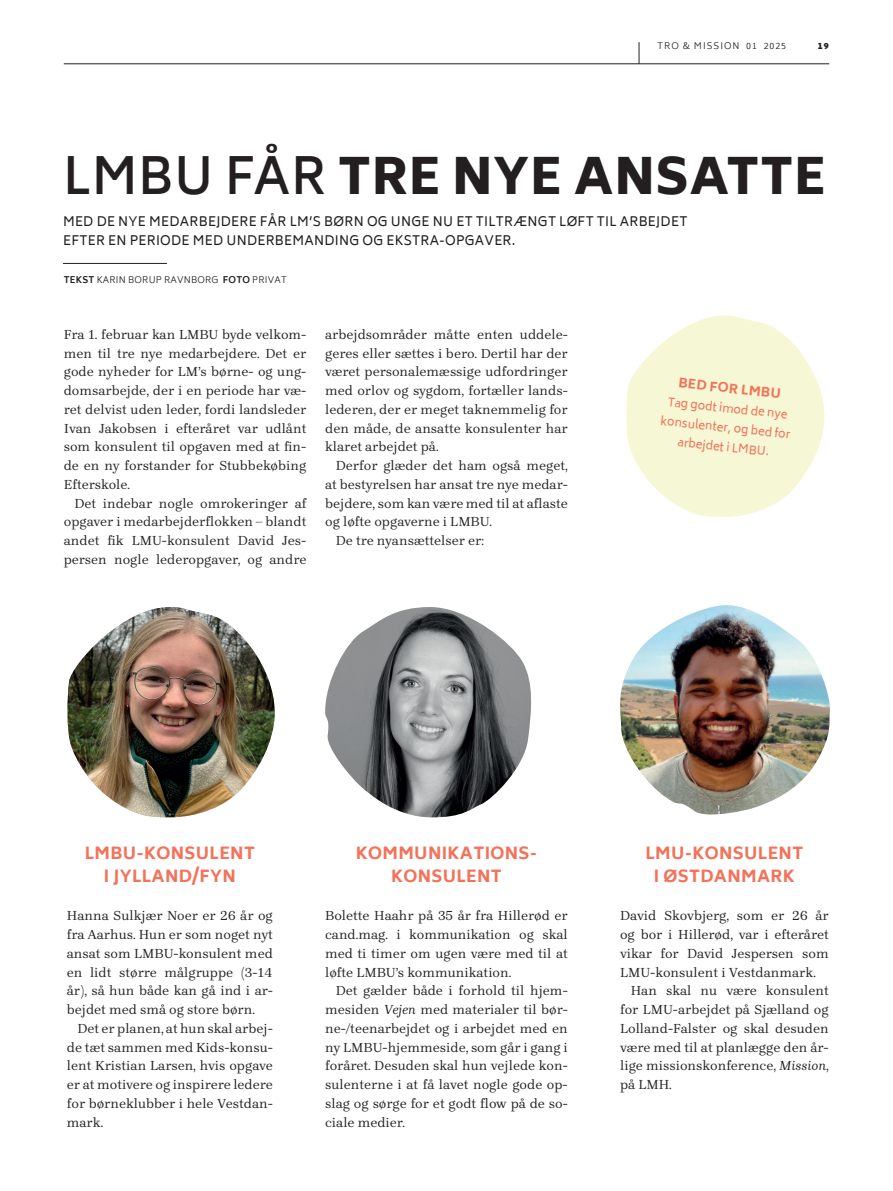
<style>
.page{position:relative;width:893px;height:1191px;background:#fff}
.page>*{position:absolute;margin:0;border:0;box-sizing:border-box;transform-origin:0 0}
.t1{font:900 49.5px "Biryani";letter-spacing:.01em;color:#231f20}
.t2{font:800 16.5px/22.5px "Biryani";letter-spacing:.02em;color:#f37259;text-align:center}
.t3{font:13.5px/18.8px "Brygada 1918";color:#231f20;text-align:justify}
.t4{font:12.75px/18.8px "Biryani";letter-spacing:.02em;color:#231f20}
.t5{font:800 12.75px "Biryani";color:#f37259}
.t6{font:11.4px/19.5px "Biryani";color:#f37259;text-align:center}
.t7{font:300 9px "Biryani";letter-spacing:.02em;color:#231f20}
.t8{font:300 9px "Biryani";letter-spacing:.11em;color:#231f20}
.t9{font:900 9px "Biryani";color:#231f20}
.s1{font-weight:600}
.s2{font-weight:700}
.s3{font-style:italic}
</style>
<div class="page">
<hr style="left:63px;top:263px;width:104px;height:1px;background:#231f20">
<img style="left:325px;top:607px;width:207px;height:211px">
<img style="left:67px;top:607px;width:208px;height:210px">
<img style="left:620px;top:605px;width:210px;height:210px">
<svg style="left:626px;top:315px;width:198px;height:202px"></svg>
<hr style="left:64px;top:64px;width:765px;height:1px;background:#231f20">
<svg style="left:639px;top:42px;width:1px;height:22px"></svg>
<p class="t8" style="left:658px;top:41px;width:130px">TRO &amp; MISSION 01 2025</p>
<p class="t9" style="left:818px;top:41px;width:12px">19</p>
<h1 class="t1" style="left:63px;top:148px;width:764px"><span class="s1">LMBU FÅR</span> TRE NYE ANSATTE</h1>
<p class="t4" style="left:63px;top:212px;width:626px">MED DE NYE MEDARBEJDERE FÅR LM’S BØRN OG UNGE NU ET TILTRÆNGT LØFT TIL ARBEJDET<br>EFTER EN PERIODE MED UNDERBEMANDING OG EKSTRA-OPGAVER.</p>
<p class="t7" style="left:64px;top:274px;width:224px"><span class="s2">TEKST</span> KARIN BORUP RAVNBORG <span class="s2">FOTO</span> PRIVAT</p>
<p class="t3" style="left:64px;top:325px;width:244px">Fra 1. februar kan LMBU byde velkom&shy;men til tre nye medarbejdere. Det er gode nyheder for LM’s børne- og ung&shy;domsarbejde, der i en periode har væ&shy;ret delvist uden leder, fordi landsleder Ivan Jakobsen i efteråret var udlånt som konsulent til opgaven med at fin&shy;de en ny forstander for Stubbekøbing Efterskole.</p>
<p class="t3" style="left:64px;top:494px;width:244px;text-indent:11px">Det indebar nogle omrokeringer af opgaver i medarbejderflokken – blandt andet fik LMU-konsulent David Jes&shy;persen nogle lederopgaver, og andre</p>
<p class="t3" style="left:325px;top:325px;width:244px">arbejdsområder måtte enten uddele&shy;geres eller sættes i bero. Dertil har der været personalemæssige udfordringer med orlov og sygdom, fortæller lands&shy;lederen, der er meget taknemmelig for den måde, de ansatte konsulenter har klaret arbejdet på.</p>
<p class="t3" style="left:336px;top:456px;width:233px">Derfor glæder det ham også meget,</p>
<p class="t3" style="left:325px;top:475px;width:244px">at bestyrelsen har ansat tre nye medar-</p>
<p class="t3" style="left:325px;top:494px;width:244px">bejdere, som kan være med til at aflaste</p>
<p class="t3" style="left:325px;top:513px;width:169px">og løfte opgaverne i LMBU.</p>
<p class="t3" style="left:336px;top:531px;width:150px">De tre nyansættelser er:</p>
<p class="t5" style="left:679px;top:375px;width:105px;rotate:6deg">BED FOR LMBU</p>
<p class="t6" style="left:664px;top:392px;width:132px;rotate:6deg">Tag godt imod de nye konsulenter, og bed for arbejdet i LMBU.</p>
<p class="t2" style="left:85px;top:842px;width:172px">LMBU-KONSULENT<br>I JYLLAND/FYN</p>
<p class="t3" style="left:67px;top:906px;width:208px">Hanna Sulkjær Noer er 26 år og fra Aarhus. Hun er som noget nyt ansat som LMBU-konsulent med en lidt større målgruppe (3-14 år), så hun både kan gå ind i ar&shy;bejdet med små og store børn.</p>
<p class="t3" style="left:67px;top:1019px;width:208px;text-indent:11px">Det er planen, at hun skal arbej&shy;de tæt sammen med Kids-konsu&shy;lent Kristian Larsen, hvis opgave er at motivere og inspirere ledere for børneklubber i hele Vestdan&shy;mark.</p>
<p class="t2" style="left:356px;top:842px;width:183px">KOMMUNIKATIONS-<br>KONSULENT</p>
<p class="t3" style="left:325px;top:906px;width:244px">Bolette Haahr på 35 år fra Hillerød er cand.mag. i kommunikation og skal med ti timer om ugen være med til at løfte LMBU’s kommunikation.</p>
<p class="t3" style="left:325px;top:981px;width:244px;text-indent:11px">Det gælder både i forhold til hjem&shy;mesiden <span class="s3">Vejen</span> med materialer til bør&shy;ne-/teenarbejdet og i arbejdet med en ny LMBU-hjemmeside, som går i gang i foråret. Desuden skal hun vejlede kon&shy;sulenterne i at få lavet nogle gode op&shy;slag og sørge for et godt flow på de so&shy;ciale medier.</p>
<p class="t2" style="left:645px;top:842px;width:159px">LMU-KONSULENT<br>I ØSTDANMARK</p>
<p class="t3" style="left:620px;top:906px;width:210px">David Skovbjerg, som er 26 år</p>
<p class="t3" style="left:620px;top:925px;width:210px">og bor i Hillerød, var i efteråret</p>
<p class="t3" style="left:620px;top:944px;width:210px">vikar for David Jespersen som</p>
<p class="t3" style="left:620px;top:963px;width:197px">LMU-konsulent i Vestdanmark.</p>
<p class="t3" style="left:631px;top:981px;width:200px">Han skal nu være konsulent</p>
<p class="t3" style="left:620px;top:1000px;width:210px">for LMU-arbejdet på Sjælland og</p>
<p class="t3" style="left:620px;top:1019px;width:210px">Lolland-Falster og skal desuden</p>
<p class="t3" style="left:620px;top:1038px;width:210px">være med til at planlægge den år-</p>
<p class="t3" style="left:620px;top:1056px;width:210px">lige missionskonference, <span class="s3">Mission</span>,</p>
<p class="t3" style="left:620px;top:1075px;width:53px">på LMH.</p>
</div>
